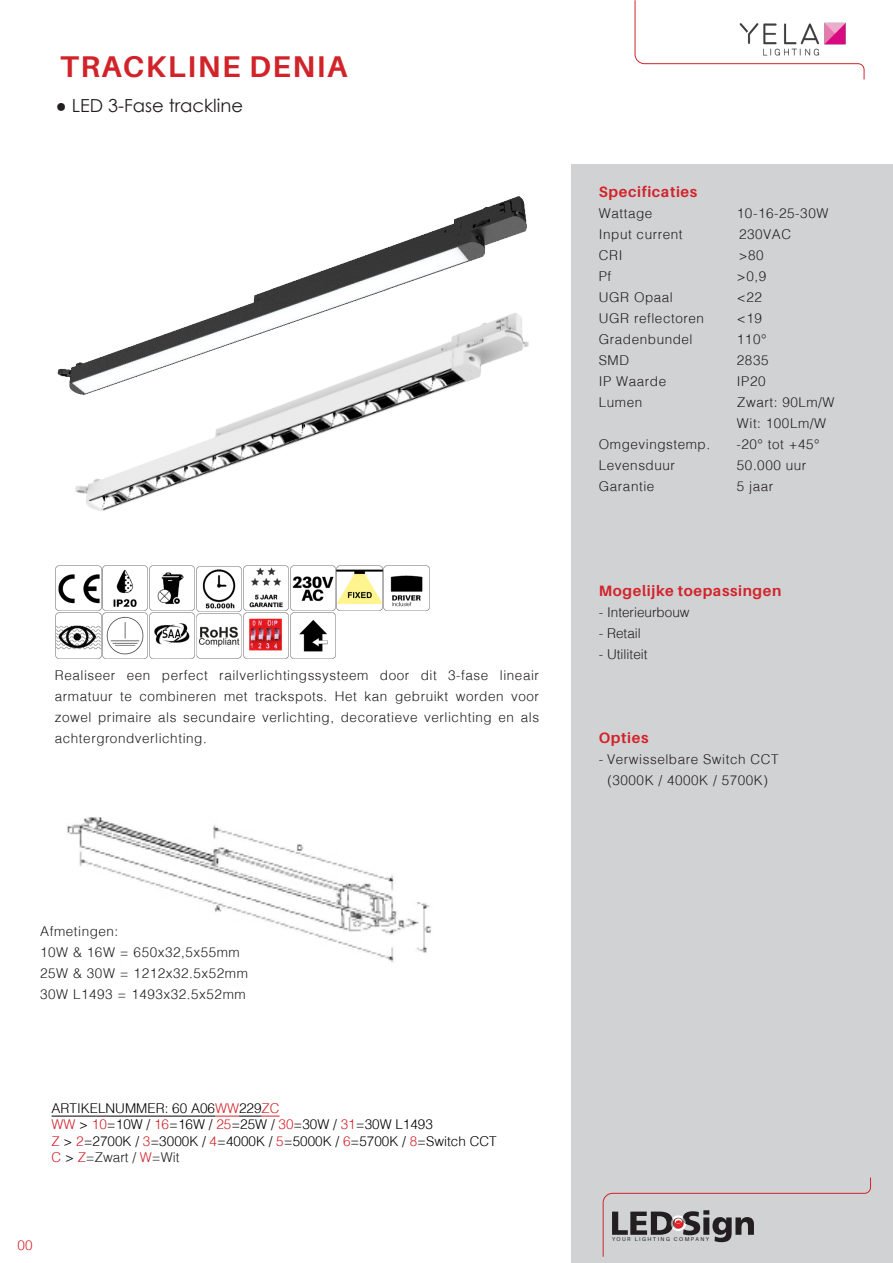
<style>
.page{position:relative;width:893px;height:1263px;background:#fff}
.page>*{position:absolute;margin:0;border:0;box-sizing:border-box;transform-origin:0 0}
.t1{font:700 30px "Aileron";letter-spacing:.05em;color:#d1232a}
.t2{font:18px "Century Gothic";color:#231f20}
.t3{font:700 15px "Aileron";letter-spacing:.04em;color:#d1232a}
.t4{font:300 13.5px/21px "Helv";letter-spacing:.04em;color:#231f20;text-align:center}
.t5{font:300 13.5px "Helv";color:#000}
.t6{font:300 13.5px "Helv";color:#231f20}
.t7{font:300 13.5px "Helv";color:#d1232a}
.t8{font:5.55px "Aileron";letter-spacing:.255em;color:#231f20}
.s1{color:#d1232a}
.s2{color:#000}
</style>
<div class="page">
<div style="left:571px;top:164px;width:322px;height:1099px;background:#d1d2d4"></div>
<svg style="left:603px;top:1177px;width:268px;height:80px"></svg>
<svg style="left:634px;top:0;width:231px;height:80px"></svg>
<img style="left:67px;top:817px;width:364px;height:146px">
<img style="left:57px;top:196px;width:470px;height:181px">
<img style="left:69px;top:274px;width:460px;height:237px">
<img style="left:56px;top:565px;width:45px;height:46px">
<img style="left:103px;top:565px;width:232px;height:46px">
<img style="left:56px;top:613px;width:279px;height:45px">
<img style="left:337px;top:565px;width:45px;height:46px">
<img style="left:384px;top:565px;width:45px;height:46px">
<hr style="left:52px;top:1116px;width:163px;height:1px;background:#000">
<svg style="left:215px;top:1116px;width:65px;height:1px"></svg>
<p class="t1" style="left:60px;top:50px;width:289px">TRACKLINE DENIA</p>
<p class="t2" style="left:56px;top:93px;width:189px">● LED 3-Fase trackline</p>
<p class="t4" style="left:55px;top:665px;width:486px;text-align:justify">Realiseer een perfect railverlichtingssysteem door dit 3-fase lineair armatuur te combineren met trackspots. Het kan gebruikt worden voor zowel primaire als secundaire verlichting, decoratieve verlichting en als achtergrondverlichting.</p>
<p class="t4" style="left:40px;top:920px;width:80px">Afmetingen:</p>
<p class="t4" style="left:40px;top:941px;width:201px">10W &amp; 16W = 650x32,5x55mm</p>
<p class="t4" style="left:40px;top:962px;width:209px">25W &amp; 30W = 1212x32.5x52mm</p>
<p class="t4" style="left:40px;top:983px;width:207px">30W L1493 = 1493x32.5x52mm</p>
<p class="t5" style="left:52px;top:1100px;width:230px">ARTIKELNUMMER: 60 A06<span class="s1">WW</span>229<span class="s1">ZC</span></p>
<p class="t5" style="left:52px;top:1116px;width:383px"><span class="s1">WW</span> &gt; <span class="s1">10</span>=10W / <span class="s1">16</span>=16W / <span class="s1">25</span>=25W / <span class="s1">30</span>=30W / <span class="s1">31</span>=30W L1493</p>
<p class="t5" style="left:52px;top:1133px;width:447px"><span class="s1">Z</span> &gt; <span class="s1">2</span>=2700K / <span class="s1">3</span>=3000K / <span class="s1">4</span>=4000K / <span class="s1">5</span>=5000K / <span class="s1">6</span>=5700K / <span class="s1">8</span>=Switch CCT</p>
<p class="t6" style="left:52px;top:1149px;width:129px"><span class="s1">C</span> <span class="s2">&gt;</span> <span class="s1">Z</span>=Zwart / <span class="s1">W</span>=Wit</p>
<p class="t7" style="left:18px;top:1237px;width:17px">00</p>
<p class="t3" style="left:599px;top:183px;width:100px">Specificaties</p>
<p class="t4" style="left:599px;top:202px;width:55px">Wattage</p>
<p class="t4" style="left:737px;top:202px;width:93px">10-16-25-30W</p>
<p class="t4" style="left:599px;top:223px;width:85px">Input current</p>
<p class="t4" style="left:739px;top:223px;width:54px">230VAC</p>
<p class="t4" style="left:599px;top:244px;width:25px">CRI</p>
<p class="t4" style="left:739px;top:244px;width:27px">&gt;80</p>
<p class="t4" style="left:599px;top:265px;width:14px">Pf</p>
<p class="t4" style="left:737px;top:265px;width:31px">&gt;0,9</p>
<p class="t4" style="left:599px;top:286px;width:76px">UGR Opaal</p>
<p class="t4" style="left:737px;top:286px;width:27px">&lt;22</p>
<p class="t4" style="left:599px;top:307px;width:107px">UGR reflectoren</p>
<p class="t4" style="left:737px;top:307px;width:27px">&lt;19</p>
<p class="t4" style="left:599px;top:328px;width:95px">Gradenbundel</p>
<p class="t4" style="left:737px;top:328px;width:31px">110°</p>
<p class="t4" style="left:599px;top:349px;width:32px">SMD</p>
<p class="t4" style="left:737px;top:349px;width:33px">2835</p>
<p class="t4" style="left:599px;top:370px;width:69px">IP Waarde</p>
<p class="t4" style="left:737px;top:370px;width:30px">IP20</p>
<p class="t4" style="left:599px;top:391px;width:45px">Lumen</p>
<p class="t4" style="left:737px;top:391px;width:99px">Zwart: 90Lm/W</p>
<p class="t4" style="left:737px;top:412px;width:91px">Wit: 100Lm/W</p>
<p class="t4" style="left:599px;top:433px;width:113px">Omgevingstemp.</p>
<p class="t4" style="left:736px;top:433px;width:85px">-20° tot +45°</p>
<p class="t4" style="left:599px;top:454px;width:78px">Levensduur</p>
<p class="t4" style="left:737px;top:454px;width:71px">50.000 uur</p>
<p class="t4" style="left:599px;top:475px;width:57px">Garantie</p>
<p class="t4" style="left:737px;top:475px;width:38px">5 jaar</p>
<p class="t3" style="left:599px;top:582px;width:184px">Mogelijke toepassingen</p>
<p class="t6" style="left:599px;top:603px;width:92px">- Interieurbouw</p>
<p class="t4" style="left:599px;top:622px;width:44px">- Retail</p>
<p class="t6" style="left:599px;top:645px;width:50px">- Utiliteit</p>
<p class="t3" style="left:599px;top:729px;width:51px">Opties</p>
<p class="t4" style="left:599px;top:748px;width:181px">- Verwisselbare Switch CCT (3000K / 4000K / 5700K)</p>
<p class="t8" style="left:612px;top:1236px;width:98px">YOUR LIGHTING COMPANY</p>
</div>
